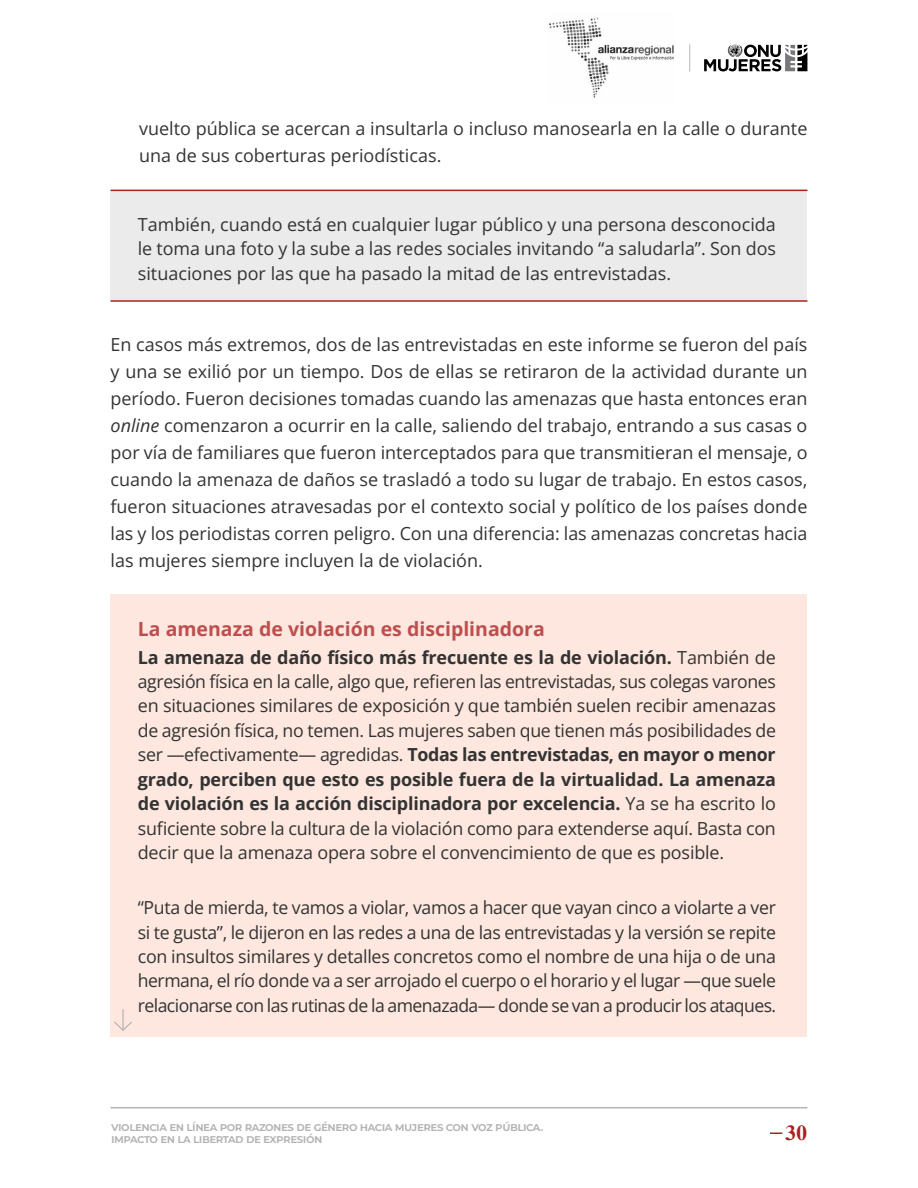
<style>
.page{position:relative;width:918px;height:1188px;background:#fff}
.page>*{position:absolute;margin:0;border:0;box-sizing:border-box;transform-origin:0 0}
.t1{font:700 21px "CG Times";color:#ad2121}
.t2{font:700 19.5px "Open Sans";color:#be4e4e}
.t3{font:18px/24.5px "Open Sans";color:#333;text-align:justify}
.t4{font:600 12px/12px "Montserrat";letter-spacing:-.04em;color:#b3b3b3}
.s1{font-style:italic}
.s2{font-weight:700}
</style>
<div class="page">
<hr style="left:111px;top:1107px;width:696px;height:1px;background:#b3b3b3">
<svg style="left:770px;top:1132px;width:12px;height:2px"></svg>
<svg style="left:689px;top:44px;width:1px;height:27px"></svg>
<svg style="left:704px;top:44px;width:103px;height:27px"></svg>
<img style="left:549px;top:18px;width:125px;height:80px">
<div style="left:111px;top:190px;width:696px;height:111px;background:#ebebeb"></div>
<hr style="left:111px;top:190px;width:696px;height:1px;background:#ad2121">
<hr style="left:111px;top:300px;width:696px;height:2px;background:#ad2121">
<div style="left:111px;top:594px;width:696px;height:443px;background:#fde7de"></div>
<svg style="left:114px;top:1021px;width:18px;height:10px"></svg>
<hr style="left:122px;top:1010px;width:2px;height:20px;background:#b0b0b0">
<p class="t3" style="left:139px;top:115px;width:670px;line-height:27px">vuelto pública se acercan a insultarla o incluso manosearla en la calle o durante una de sus coberturas periodísticas.</p>
<p class="t3" style="left:138px;top:212px;width:640px">También, cuando está en cualquier lugar público y una persona desconocida le toma una foto y la sube a las redes sociales invitando “a saludarla”. Son dos situaciones por las que ha pasado la mitad de las entrevistadas.</p>
<p class="t3" style="left:111px;top:331px;width:698px;line-height:27px">En casos más extremos, dos de las entrevistadas en este informe se fueron del país y una se exilió por un tiempo. Dos de ellas se retiraron de la actividad durante un período. Fueron decisiones tomadas cuando las amenazas que hasta entonces eran <span class="s1">online</span> comenzaron a ocurrir en la calle, saliendo del trabajo, entrando a sus casas o por vía de familiares que fueron interceptados para que transmitieran el mensaje, o cuando la amenaza de daños se trasladó a todo su lugar de trabajo. En estos casos, fueron situaciones atravesadas por el contexto social y político de los países donde las y los periodistas corren peligro. Con una diferencia: las amenazas concretas hacia las mujeres siempre incluyen la de violación.</p>
<p class="t2" style="left:138px;top:616px;width:409px">La amenaza de violación es disciplinadora</p>
<p class="t3" style="left:138px;top:644px;width:640px"><span class="s2">La amenaza de daño físico más frecuente es la de violación.</span> También de agresión física en la calle, algo que, refieren las entrevistadas, sus colegas varones en situaciones similares de exposición y que también suelen recibir amenazas de agresión física, no temen. Las mujeres saben que tienen más posibilidades de ser —efectivamente— agredidas. <span class="s2">Todas las entrevistadas, en mayor o menor grado, perciben que esto es posible fuera de la virtualidad. La amenaza de violación es la acción disciplinadora por excelencia.</span> Ya se ha escrito lo suficiente sobre la cultura de la violación como para extenderse aquí. Basta con decir que la amenaza opera sobre el convencimiento de que es posible.</p>
<p class="t3" style="left:138px;top:895px;width:640px">“Puta de mierda, te vamos a violar, vamos a hacer que vayan cinco a violarte a ver si te gusta”, le dijeron en las redes a una de las entrevistadas y la versión se repite con insultos similares y detalles concretos como el nombre de una hija o de una hermana, el río donde va a ser arrojado el cuerpo o el horario y el lugar —que suele relacionarse con las rutinas de la amenazada— donde se van a producir los ataques.</p>
<p class="t4" style="left:111px;top:1121px;width:434px">violencia en línea por razones de género hacia mujeres con voz pública. impacto en la libertad de expresión</p>
<p class="t1" style="left:786px;top:1120px;width:23px">30</p>
</div>
